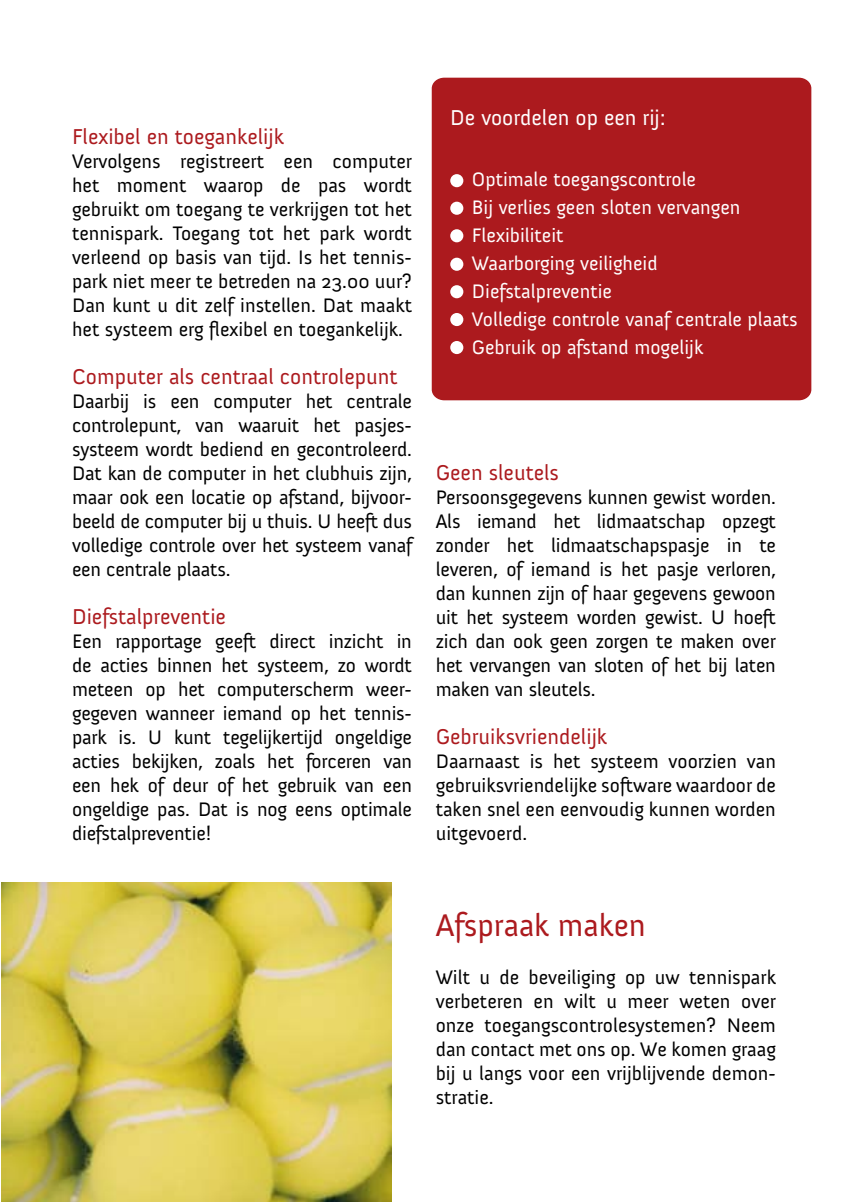
<style>
.page{position:relative;width:848px;height:1202px;background:#fff}
.page>*{position:absolute;margin:0;border:0;box-sizing:border-box;transform-origin:0 0}
.t1{font:32px "Anivers";color:#ac1a1e}
.t2{font:22px "Anivers";color:#ac1a1e}
.t3{font:22px "Anivers";color:#fff}
.t4{font:20px/24px "Anivers";letter-spacing:-.01em;color:#000;text-align:justify}
.t5{font:20px/28px "Anivers";color:#fff}
</style>
<div class="page">
<div style="left:432px;top:78px;width:379px;height:322px;background:#ac1a1e"></div>
<img style="left:1px;top:883px;width:390px;height:319px">
<div style="left:450px;top:174px;width:13px;height:13px;background:#fff;border-radius:50%"></div>
<div style="left:450px;top:202px;width:13px;height:13px;background:#fff;border-radius:50%"></div>
<div style="left:450px;top:258px;width:13px;height:13px;background:#fff;border-radius:50%"></div>
<div style="left:450px;top:229px;width:13px;height:13px;background:#fff;border-radius:50%"></div>
<div style="left:450px;top:285px;width:13px;height:13px;background:#fff;border-radius:50%"></div>
<svg style="left:388px;top:882px;width:4px;height:3px"></svg>
<div style="left:450px;top:313px;width:13px;height:13px;background:#fff;border-radius:50%"></div>
<div style="left:450px;top:341px;width:13px;height:13px;background:#fff;border-radius:50%"></div>
<p class="t2" style="left:72px;top:125px;width:213px">Flexibel en toegankelijk</p>
<p class="t4" style="left:72px;top:150px;width:341px">Vervolgens registreert een computer het moment waarop de pas wordt gebruikt om toegang te verkrijgen tot het tennispark. Toegang tot het park wordt verleend op basis van tijd. Is het tennis&shy;park niet meer te betreden na 23.00 uur?<br>Dan kunt u dit zelf instellen. Dat maakt het systeem erg flexibel en toegankelijk.</p>
<p class="t2" style="left:72px;top:365px;width:327px">Computer als centraal controlepunt</p>
<p class="t4" style="left:72px;top:390px;width:341px">Daarbij is een computer het centrale controlepunt, van waaruit het pasjes&shy;systeem wordt bediend en gecontroleerd.<br>Dat kan de computer in het clubhuis zijn, maar ook een locatie op afstand, bijvoor&shy;beeld de computer bij u thuis. U heeft dus volledige controle over het systeem vanaf een centrale plaats.</p>
<p class="t2" style="left:72px;top:605px;width:155px">Diefstalpreventie</p>
<p class="t4" style="left:72px;top:630px;width:341px">Een rapportage geeft direct inzicht in de acties binnen het systeem, zo wordt meteen op het computerscherm weer&shy;gegeven wanneer iemand op het tennis&shy;park is. U kunt tegelijkertijd ongeldige acties bekijken, zoals het forceren van een hek of deur of het gebruik van een ongeldige pas. Dat is nog eens optimale diefstalpreventie!</p>
<p class="t3" style="left:450px;top:105px;width:217px">De voordelen op een rij:</p>
<p class="t5" style="left:472px;top:166px;width:327px">Optimale toegangscontrole<br>Bij verlies geen sloten vervangen<br>Flexibiliteit<br>Waarborging veiligheid<br>Diefstalpreventie<br>Volledige controle vanaf centrale plaats<br>Gebruik op afstand mogelijk</p>
<p class="t2" style="left:436px;top:461px;width:125px">Geen sleutels</p>
<p class="t4" style="left:436px;top:486px;width:342px">Persoonsgegevens kunnen gewist worden.<br>Als iemand het lidmaatschap opzegt zonder het lidmaatschapspasje in te leveren, of iemand is het pasje verloren, dan kunnen zijn of haar gegevens gewoon uit het systeem worden gewist. U hoeft zich dan ook geen zorgen te maken over het vervangen van sloten of het bij laten maken van sleutels.</p>
<p class="t2" style="left:436px;top:725px;width:173px">Gebruiksvriendelijk</p>
<p class="t4" style="left:436px;top:750px;width:342px">Daarnaast is het systeem voorzien van gebruiksvriendelijke software waardoor de taken snel een eenvoudig kunnen worden uitgevoerd.</p>
<h1 class="t1" style="left:436px;top:908px;width:212px">Afspraak maken</h1>
<p class="t4" style="left:436px;top:966px;width:342px">Wilt u de beveiliging op uw tennispark verbeteren en wilt u meer weten over onze toegangscontrolesystemen? Neem dan contact met ons op. We komen graag bij u langs voor een vrijblijvende demon&shy;stratie.</p>
</div>
